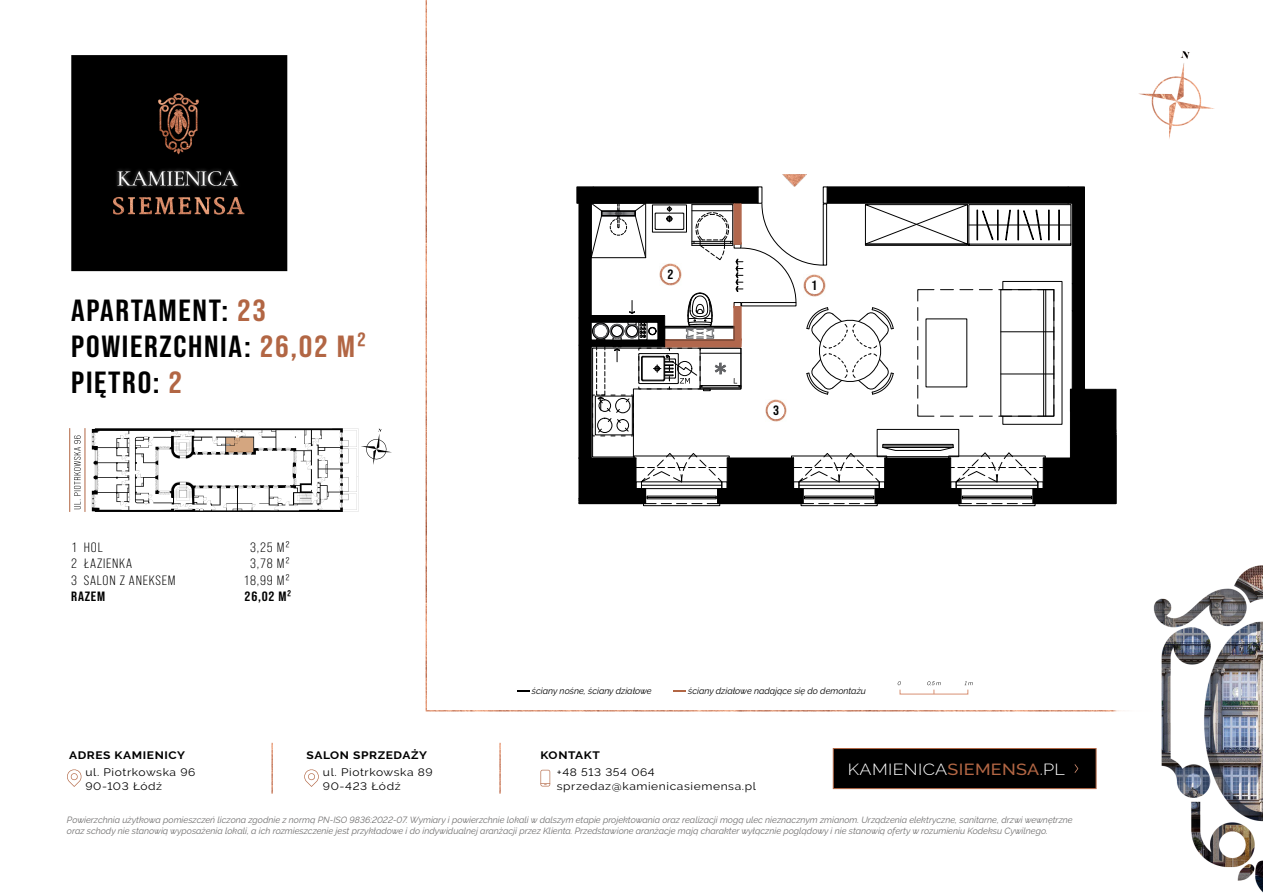
<style>
.page{position:relative;width:1263px;height:893px;background:#fff}
.page>*{position:absolute;margin:0;border:0;box-sizing:border-box;transform-origin:0 0}
.t1{font:700 30.6px/36px "Bebas Neue Pro";letter-spacing:.05em;color:#000;scale:1.11 1}
.t2{font:17.55px "Bebas Neue";color:#000;scale:1.2 1}
.t3{font:17.55px "Bebas Neue";color:#010202;scale:1.2 1}
.t4{font:300 16.05px "Raleway";letter-spacing:.02em;color:#fff;scale:1.11 1}
.t5{font:13.5px "Bebas Neue Pro";letter-spacing:.05em;color:#000;scale:1.11 1}
.t6{font:700 13.5px "Bebas Neue Pro";letter-spacing:.05em;color:#000;scale:1.11 1}
.t7{font:10.8px/14.4px "Raleway";letter-spacing:.05em;color:#000;scale:1.11 1}
.t8{font:700 10.8px "Raleway";letter-spacing:.05em;color:#000;scale:1.11 1}
.t9{font:italic 9px/10.8px "Raleway";color:#706f6f}
.t10{font:italic 9px "Raleway";color:#000}
.s1{color:#b26644}
.s2{font-weight:500;color:#b26644}
</style>
<div class="page">
<img style="left:70px;top:0;width:1193px;height:893px">
<svg style="left:74px;top:436px;width:7px;height:73px"></svg>
<hr style="left:85px;top:428px;width:1px;height:84px;background:#b26644">
<hr style="left:69px;top:428px;width:1px;height:84px;background:#b26644">
<img style="left:783px;top:174px;width:23px;height:12px">
<svg style="left:92px;top:428px;width:300px;height:84px"></svg>
<div style="left:959px;top:503px;width:76px;height:3px;border:1px solid #000"></div>
<div style="left:801px;top:503px;width:76px;height:3px;border:1px solid #000"></div>
<div style="left:643px;top:503px;width:77px;height:3px;border:1px solid #000"></div>
<svg style="left:577px;top:187px;width:539px;height:317px"></svg>
<svg style="left:304px;top:769px;width:15px;height:18px"></svg>
<svg style="left:67px;top:769px;width:15px;height:18px"></svg>
<svg style="left:540px;top:770px;width:10px;height:16px"></svg>
<div style="left:833px;top:748px;width:263px;height:41px;background:#000;border:1px solid #b26644"></div>
<svg style="left:1074px;top:764px;width:4px;height:9px"></svg>
<svg style="left:517px;top:690px;width:12px;height:2px"></svg>
<svg style="left:673px;top:690px;width:13px;height:2px"></svg>
<div style="left:806px;top:277px;width:17px;height:17px;background:#fff;border-radius:50%"></div>
<div style="left:662px;top:266px;width:17px;height:17px;background:#fff;border-radius:50%"></div>
<div style="left:768px;top:402px;width:16px;height:17px;background:#fff;border-radius:50%"></div>
<svg style="left:898px;top:681px;width:3px;height:4px"></svg>
<svg style="left:964px;top:681px;width:9px;height:4px"></svg>
<svg style="left:927px;top:681px;width:14px;height:13px"></svg>
<h1 class="t1" style="left:71px;top:292px;width:267px">APARTAMENT: <span class="s1">23<br></span>POWIERZCHNIA: <span class="s1">26,02 M²<br></span>PIĘTRO: <span class="s1">2</span></h1>
<h3 class="t5" style="left:71px;top:540px;width:30px">1 HOL</h3>
<h3 class="t5" style="left:250px;top:540px;width:37px">3,25 M²</h3>
<h3 class="t5" style="left:71px;top:556px;width:56px">2 ŁAZIENKA</h3>
<h3 class="t5" style="left:250px;top:556px;width:37px">3,78 M²</h3>
<h3 class="t5" style="left:71px;top:573px;width:95px">3 SALON Z ANEKSEM</h3>
<h3 class="t5" style="left:243px;top:573px;width:43px">18,99 M²</h3>
<h3 class="t6" style="left:71px;top:589px;width:32px">RAZEM</h3>
<h3 class="t6" style="left:245px;top:589px;width:44px">26,02 M²</h3>
<h2 class="t2" style="left:666px;top:266px;width:8px">2</h2>
<h3 class="t6" style="left:667px;top:267px;width:7px">2</h3>
<h3 class="t6" style="left:811px;top:278px;width:7px">1</h3>
<h2 class="t3" style="left:809px;top:279px;width:7px">1</h2>
<h2 class="t2" style="left:771px;top:402px;width:8px">3</h2>
<h3 class="t6" style="left:773px;top:403px;width:7px">3</h3>
<p class="t10" style="left:532px;top:686px;width:121px">ściany nośne, ściany działowe</p>
<p class="t10" style="left:688px;top:686px;width:179px">ściany działowe nadające się do demontażu</p>
<p class="t8" style="left:69px;top:749px;width:106px">ADRES KAMIENICY</p>
<p class="t8" style="left:307px;top:749px;width:110px">SALON SPRZEDAŻY</p>
<p class="t8" style="left:540px;top:749px;width:55px">KONTAKT</p>
<p class="t7" style="left:85px;top:765px;width:101px">ul. Piotrkowska 96<br>90-103 Łódź</p>
<p class="t7" style="left:323px;top:765px;width:101px">ul. Piotrkowska 89<br>90-423 Łódź</p>
<p class="t7" style="left:557px;top:765px;width:181px">+48 513 354 064 sprzedaz@kamienicasiemensa.pl</p>
<p class="t9" style="left:67px;top:814px;width:1007px">Powierzchnia użytkowa pomieszczeń liczona zgodnie z normą PN-ISO 9836:2022-07. Wymiary i powierzchnie lokali w dalszym etapie projektowania oraz realizacji mogą ulec nieznacznym zmianom. Urządzenia elektryczne, sanitarne, drzwi wewnętrzne oraz schody nie stanowią wyposażenia lokali, a ich rozmieszczenie jest przykładowe i do indywidualnej aranżacji przez Klienta. Przedstawione aranżacje mają charakter wyłącznie poglądowy i nie stanowią oferty w rozumieniu Kodeksu Cywilnego.</p>
<h3 class="t4" style="left:848px;top:760px;width:197px">KAMIENICA<span class="s2">SIEMENSA</span>.PL</h3>
</div>
